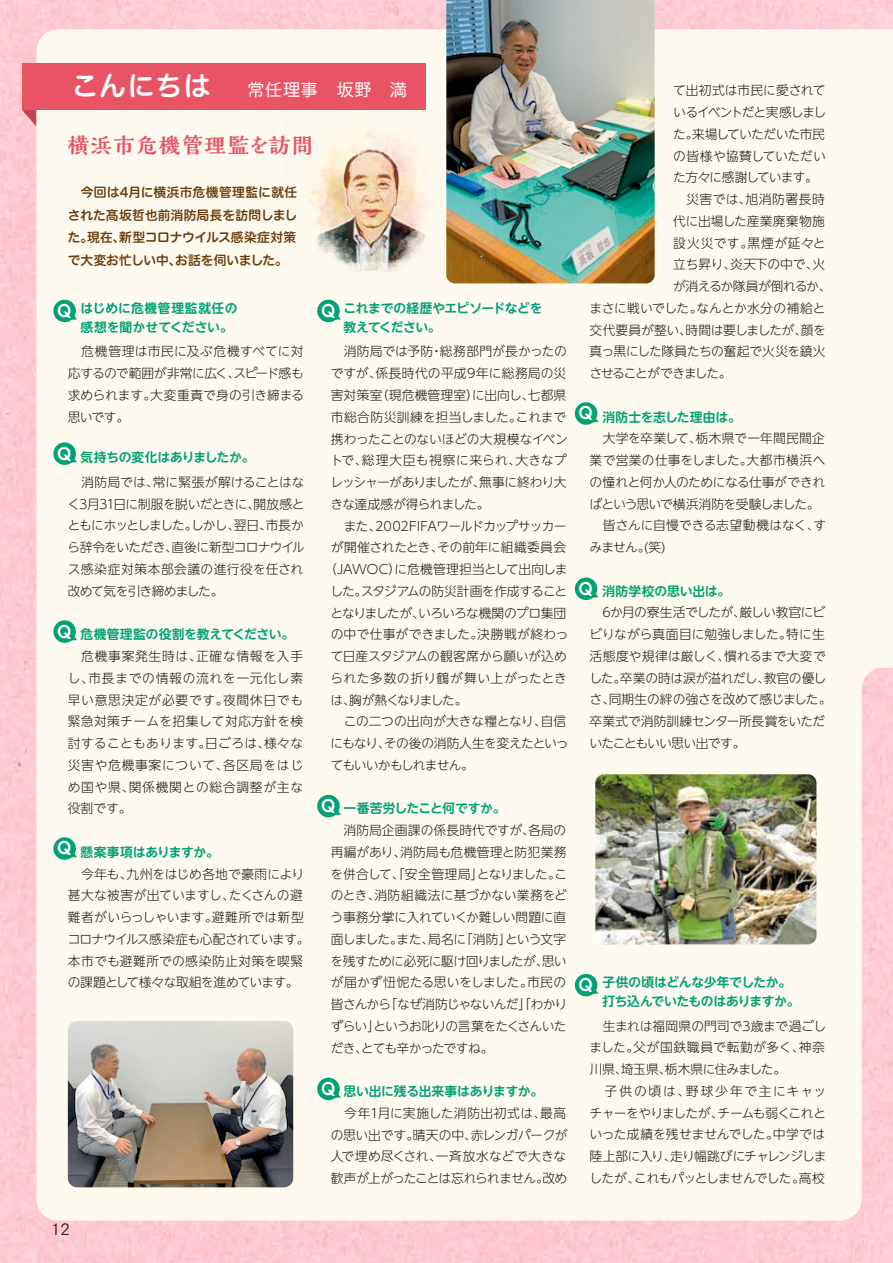
<style>
.page{position:relative;width:893px;height:1263px;background:#ffc9d4}
.page>*{position:absolute;margin:0;border:0;box-sizing:border-box;transform-origin:0 0}
.t1{font:27px "Hira Maru Std W6";letter-spacing:.035em;color:#fff}
.t2{font:800 21.3px "Kaimin So Std";letter-spacing:.075em;color:#e95465}
.t3{font:700 18px "Century Gothic";color:#fff;scale:.94 1}
.t4{font:16.95px "Hira Maru Std W4";letter-spacing:.05em;color:#fff}
.t5{font:15.9px "Tsuku Go Pro R";color:#231916}
.t6{font:300 12.75px/21.8px "UD Shin Go NT Pro";letter-spacing:-.015em;color:#231916;text-align:justify}
.t7{font:700 12.75px/18.8px "UD Shin M Go Pro De";letter-spacing:-.01em;color:#00a273}
.t8{font:300 12.75px "UD Shin Go NT Pro";letter-spacing:.005em;color:#231916}
.t9{font:12.75px/22.5px "Hira Maru Std N W6";letter-spacing:.005em;color:#6a3a08;text-align:justify}
.t10{font:300 12.75px "UD Shin Go NT Pro";letter-spacing:.015em;color:#231916}
.t11{font:300 12.75px "UD Shin Go NT Pro";letter-spacing:-.045em;color:#231916}
.t12{font:300 12.75px "UD Shin Go NT Pro";letter-spacing:-.035em;color:#231916}
.t13{font:300 12.75px "UD Shin Go NT Pro";letter-spacing:-.06em;color:#231916}
.t14{font:700 12.75px/18.8px "UD Shin M Go Pro De";letter-spacing:.02em;color:#00a273}
.t15{font:700 12.75px/18.8px "UD Shin M Go Pro De";letter-spacing:-.03em;color:#00a273}
.t16{font:300 12.75px "UD Shin Go NT Pro";letter-spacing:-.075em;color:#231916}
.t17{font:300 12.75px "UD Shin Go NT Pro";letter-spacing:.03em;color:#231916}
.t18{font:300 12.75px "UD Shin Go NT Pro";letter-spacing:.025em;color:#231916}
.t19{font:300 12.75px "UD Shin Go NT Pro";letter-spacing:-.055em;color:#231916}
.t20{font:700 12.75px "UD Shin M Go Pro De";letter-spacing:-.035em;color:#00a273}
.t21{font:300 12.75px "UD Shin Go NT Pro";letter-spacing:-.08em;color:#231916}
.t22{font:300 12.75px "UD Shin Go NT Pro";letter-spacing:-.105em;color:#231916}
.t23{font:300 12.75px "UD Shin Go NT Pro";letter-spacing:-.07em;color:#231916}
.t24{font:300 12.75px "UD Shin Go NT Pro";letter-spacing:.04em;color:#231916}
.t25{font:300 12.75px "UD Shin Go NT Pro";letter-spacing:.045em;color:#231916}
.t26{font:300 12.75px "UD Shin Go NT Pro";letter-spacing:-.095em;color:#231916}
.s1{font-family:"UD Shin M Go Pro";font-weight:500}
</style>
<div class="page">
<svg style="left:22px;top:110px;width:15px;height:29px"></svg>
<div style="left:37px;top:30px;width:856px;height:1190px;background:#fffaf0"></div>
<img style="left:284px;top:106px;width:162px;height:172px">
<div style="left:22px;top:63px;width:404px;height:47px;background:#e95465"></div>
<img style="left:446px;top:0;width:209px;height:283px">
<svg style="left:72px;top:314px;width:5px;height:6px"></svg>
<div style="left:53px;top:300px;width:23px;height:22px;background:#00a273;border-radius:50%"></div>
<svg style="left:73px;top:457px;width:4px;height:5px"></svg>
<div style="left:53px;top:442px;width:23px;height:23px;background:#00a273;border-radius:50%"></div>
<svg style="left:73px;top:634px;width:4px;height:6px"></svg>
<div style="left:53px;top:620px;width:23px;height:23px;background:#00a273;border-radius:50%"></div>
<svg style="left:73px;top:851px;width:4px;height:6px"></svg>
<div style="left:53px;top:837px;width:23px;height:23px;background:#00a273;border-radius:50%"></div>
<svg style="left:336px;top:809px;width:5px;height:6px"></svg>
<div style="left:317px;top:795px;width:23px;height:22px;background:#00a273;border-radius:50%"></div>
<svg style="left:336px;top:314px;width:5px;height:6px"></svg>
<div style="left:317px;top:300px;width:23px;height:22px;background:#00a273;border-radius:50%"></div>
<svg style="left:594px;top:416px;width:5px;height:6px"></svg>
<div style="left:575px;top:402px;width:22px;height:23px;background:#00a273;border-radius:50%"></div>
<svg style="left:593px;top:592px;width:6px;height:6px"></svg>
<div style="left:575px;top:577px;width:22px;height:23px;background:#00a273;border-radius:50%"></div>
<svg style="left:593px;top:988px;width:6px;height:6px"></svg>
<div style="left:575px;top:974px;width:22px;height:22px;background:#00a273;border-radius:50%"></div>
<svg style="left:336px;top:1092px;width:5px;height:6px"></svg>
<div style="left:317px;top:1078px;width:23px;height:22px;background:#00a273;border-radius:50%"></div>
<img style="left:595px;top:774px;width:221px;height:170px">
<img style="left:68px;top:1021px;width:225px;height:166px">
<h1 class="t1" style="left:72px;top:66px;width:140px">こんにちは</h1>
<h3 class="t4" style="left:247px;top:77px;width:161px">常任理事　坂野　満</h3>
<h2 class="t2" style="left:68px;top:130px;width:247px">横浜市危機管理監を訪問</h2>
<p class="t9" style="left:68px;top:181px;width:231px">　今回は4月に横浜市危機管理監に就任された<span class="s1">髙</span>坂哲也前消防局長を訪問しました。現在、新型コロナウイルス感染症対策で大変お忙しい中、お話を伺いました。</p>
<p class="t14" style="left:80px;top:298px;width:159px">はじめに危機管理監就任の感想を聞かせてください。</p>
<p class="t6" style="left:68px;top:340px;width:238px">　危機管理は市民に及ぶ危機すべてに対応するので範囲が非常に広く、スピード感も求められます。大変重責で身の引き締まる思いです。</p>
<p class="t7" style="left:81px;top:447px;width:175px">気持ちの変化はありましたか。</p>
<p class="t6" style="left:68px;top:471px;width:239px">　消防局では、常に緊張が解けることはなく3月31日に制服を脱いだときに、開放感とともにホッとしました。しかし、翌日、市長から辞令をいただき、直後に新型コロナウイルス感染症対策本部会議の進行役を任され改めて気を引き締めました。</p>
<p class="t7" style="left:81px;top:624px;width:215px">危機管理監の役割を教えてください。</p>
<p class="t6" style="left:68px;top:645px;width:237px;text-indent:13px">危機事案発生時は、正確な情報を入手し、市長までの情報の流れを一元化し素早い意思決定が必要です。夜間休日でも緊急対策チームを招集して対応方針を検討することもあります。日ごろは、様々な災害や危機事案について、各区局をはじめ国や県、関係機関との総合調整が主な役割です。</p>
<p class="t7" style="left:81px;top:842px;width:140px">懸案事項はありますか。</p>
<p class="t6" style="left:68px;top:862px;width:243px;text-align:left">　今年も、九州をはじめ各地で豪雨により甚大な被害が出ていますし、たくさんの避難者がいらっしゃいます。避難所では新型コロナウイルス感染症も心配されています。本市でも避難所での感染防止対策を喫緊の課題として様々な取組を進めています。</p>
<h3 class="t3" style="left:57px;top:299px;width:17px">Q</h3>
<h3 class="t3" style="left:57px;top:442px;width:17px">Q</h3>
<h3 class="t3" style="left:57px;top:620px;width:17px">Q</h3>
<h3 class="t3" style="left:57px;top:837px;width:17px">Q</h3>
<p class="t15" style="left:343px;top:298px;width:201px">これまでの経歴やエピソードなどを教えてください。</p>
<p class="t8" style="left:331px;top:341px;width:238px">　消防局では予防・総務部門が長かったの</p>
<p class="t10" style="left:331px;top:363px;width:237px">ですが、係長時代の平成9年に総務局の災</p>
<p class="t10" style="left:331px;top:385px;width:237px">害対策室（現危機管理室）に出向し、七都県</p>
<p class="t6" style="left:331px;top:406px;width:237px">市総合防災訓練を担当しました。これまで</p>
<p class="t6" style="left:331px;top:427px;width:239px">携わったことのないほどの大規模なイベン</p>
<p class="t17" style="left:330px;top:450px;width:238px">トで、総理大臣も視察に来られ、大きなプ</p>
<p class="t16" style="left:330px;top:472px;width:237px">レッシャーがありましたが、無事に終わり大</p>
<p class="t19" style="left:331px;top:494px;width:160px">きな達成感が得られました。</p>
<p class="t11" style="left:331px;top:515px;width:237px">　また、2002FIFAワールドカップサッカー</p>
<p class="t6" style="left:331px;top:536px;width:237px">が開催されたとき、その前年に組織委員会</p>
<p class="t6" style="left:324px;top:558px;width:245px">（JAWOC）に危機管理担当として出向しま</p>
<p class="t12" style="left:330px;top:581px;width:238px">した。スタジアムの防災計画を作成すること</p>
<p class="t11" style="left:331px;top:602px;width:237px">となりましたが、いろいろな機関のプロ集団</p>
<p class="t10" style="left:331px;top:624px;width:239px">の中で仕事ができました。決勝戦が終わっ</p>
<p class="t6" style="left:331px;top:645px;width:238px">て日産スタジアムの観客席から願いが込め</p>
<p class="t18" style="left:331px;top:668px;width:238px">られた多数の折り鶴が舞い上がったとき</p>
<p class="t22" style="left:331px;top:689px;width:138px">は、胸が熱くなりました。</p>
<p class="t8" style="left:331px;top:711px;width:237px">　この二つの出向が大きな糧となり、自信</p>
<p class="t12" style="left:331px;top:733px;width:239px">にもなり、その後の消防人生を変えたといっ</p>
<p class="t23" style="left:331px;top:755px;width:145px">てもいいかもしれません。</p>
<p class="t20" style="left:343px;top:798px;width:164px">一番苦労したこと何ですか。</p>
<p class="t6" style="left:331px;top:819px;width:238px">　消防局企画課の係長時代ですが、各局の再編があり、消防局も危機管理と防犯業務を併合して、「安全管理局」となりました。このとき、消防組織法に基づかない業務をどう事務分掌に入れていくか難しい問題に直面しました。また、局名に「消防」という文字を残すために必死に駆け回りましたが、思いが届かず忸怩たる思いをしました。市民の皆さんから「なぜ消防じゃないんだ」「わかりずらい」というお叱りの言葉をたくさんいただき、とても辛かったですね。</p>
<p class="t7" style="left:343px;top:1081px;width:201px">思い出に残る出来事はありますか。</p>
<p class="t6" style="left:331px;top:1102px;width:238px">　今年1月に実施した消防出初式は、最高の思い出です。晴天の中、赤レンガパークが人で埋め尽くされ、一斉放水などで大きな歓声が上がったことは忘れられません。改め</p>
<h3 class="t3" style="left:321px;top:299px;width:17px">Q</h3>
<h3 class="t3" style="left:321px;top:794px;width:17px">Q</h3>
<h3 class="t3" style="left:321px;top:1077px;width:17px">Q</h3>
<p class="t8" style="left:673px;top:80px;width:154px">て出初式は市民に愛されて</p>
<p class="t21" style="left:673px;top:102px;width:155px">いるイベントだと実感しまし</p>
<p class="t13" style="left:673px;top:124px;width:153px">た。来場していただいた市民</p>
<p class="t8" style="left:673px;top:145px;width:154px">の皆様や協賛していただい</p>
<p class="t13" style="left:673px;top:167px;width:146px">た方々に感謝しています。</p>
<p class="t24" style="left:673px;top:189px;width:153px">　災害では、旭消防署長時</p>
<p class="t8" style="left:673px;top:211px;width:153px">代に出場した産業廃棄物施</p>
<p class="t25" style="left:673px;top:232px;width:154px">設火災です。黒煙が延々と</p>
<p class="t6" style="left:673px;top:253px;width:153px">立ち昇り、炎天下の中で、火</p>
<p class="t6" style="left:673px;top:275px;width:160px">が消えるか隊員が倒れるか、</p>
<p class="t6" style="left:589px;top:297px;width:237px">まさに戦いでした。なんとか水分の補給と</p>
<p class="t6" style="left:590px;top:318px;width:238px">交代要員が整い、時間は要しましたが、顔を</p>
<p class="t6" style="left:590px;top:340px;width:237px">真っ黒にした隊員たちの奮起で火災を鎮火</p>
<p class="t26" style="left:590px;top:363px;width:144px">させることができました。</p>
<p class="t7" style="left:602px;top:407px;width:140px">消防士を志した理由は。</p>
<p class="t6" style="left:590px;top:427px;width:238px;text-align:left">　大学を卒業して、栃木県で一年間民間企業で営業の仕事をしました。大都市横浜への憧れと何か人のためになる仕事ができればという思いで横浜消防を受験しました。　皆さんに自慢できる志望動機はなく、すみません。(笑)</p>
<p class="t7" style="left:602px;top:581px;width:129px">消防学校の思い出は。</p>
<p class="t6" style="left:589px;top:601px;width:244px;text-align:left">　6か月の寮生活でしたが、厳しい教官にビビりながら真面目に勉強しました。特に生活態度や規律は厳しく、慣れるまで大変でした。卒業の時は涙が溢れだし、教官の優しさ、同期生の絆の強さを改めて感じました。卒業式で消防訓練センター所長賞をいただいたこともいい思い出です。</p>
<h3 class="t3" style="left:579px;top:402px;width:17px">Q</h3>
<h3 class="t3" style="left:579px;top:577px;width:17px">Q</h3>
<p class="t7" style="left:602px;top:972px;width:199px">子供の頃はどんな少年でしたか。打ち込んでいたものはありますか。</p>
<p class="t6" style="left:589px;top:1014px;width:239px;text-align:left">　生まれは福岡県の門司で3歳まで過ごしました。父が国鉄職員で転勤が多く、神奈川県、埼玉県、栃木県に住みました。<br>　子供の頃は、野球少年で主にキャッチャーをやりましたが、チームも弱くこれといった成績を残せませんでした。中学では陸上部に入り、走り幅跳びにチャレンジしましたが、これもパッとしませんでした。高校</p>
<h3 class="t3" style="left:579px;top:973px;width:17px">Q</h3>
<p class="t5" style="left:51px;top:1215px;width:20px">12</p>
</div>
